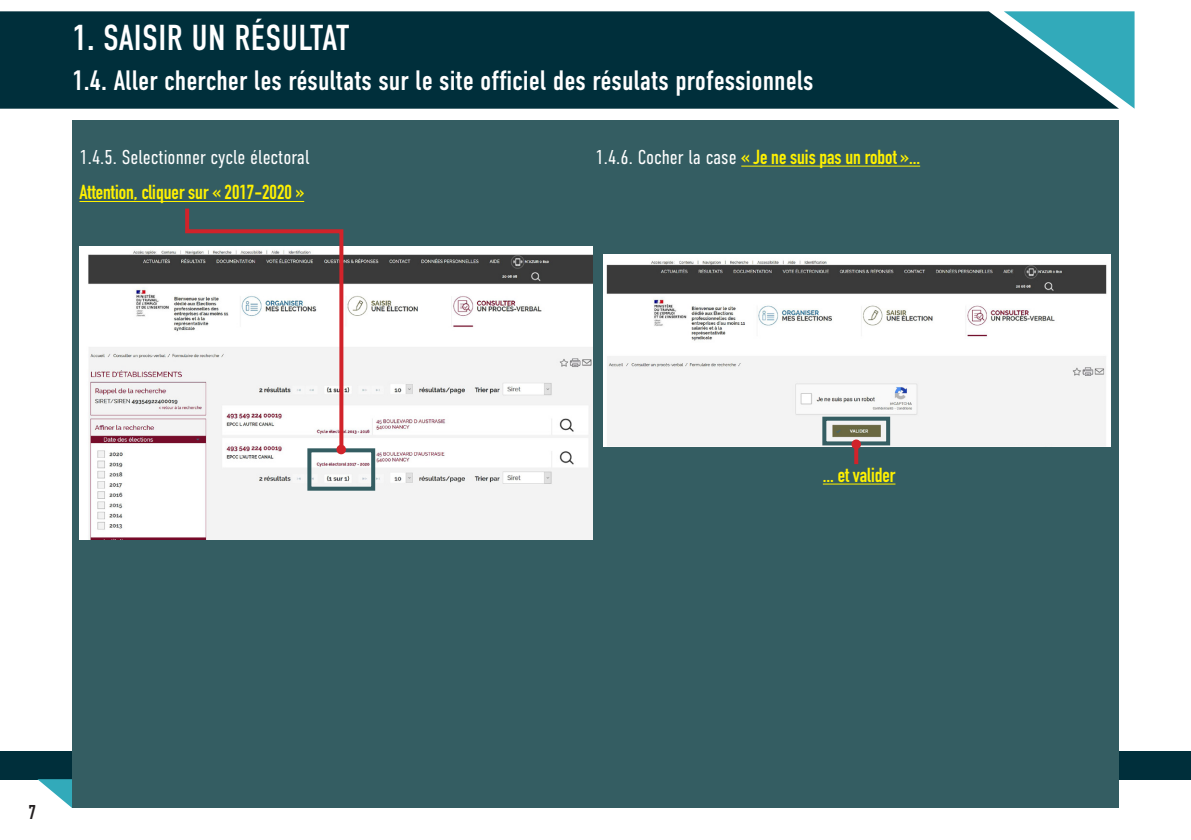
<style>
.page{position:relative;width:1191px;height:840px;background:#fff}
.page>*{position:absolute;margin:0;border:0;box-sizing:border-box;transform-origin:0 0}
._1{font:36px "DIN Condensed";letter-spacing:.01em;color:#fff}
._2{font:28px "DIN Condensed";color:#fff}
._3{font:700 20px "DIN Condensed";color:#fff101}
._3-2{font:300 20px "DIN Condensed";color:#fff}
.t1{font:20px "DIN Condensed";color:#231f20}
.s1{font-weight:300;color:#fff}
</style>
<div class="page">
<div style="left:0;top:750px;width:1191px;height:28px;background:#002f3b"></div>
<div style="left:72px;top:120px;width:1047px;height:687px;background:#345d62"></div>
<svg style="left:37px;top:778px;width:35px;height:29px"></svg>
<div style="left:0;top:11px;width:1003px;height:98px;background:#002f3b"></div>
<svg style="left:1003px;top:11px;width:131px;height:98px;background:#368390"></svg>
<hr style="left:79px;top:201px;width:225px;height:1px;background:#fff101">
<hr style="left:741px;top:165px;width:179px;height:1px;background:#fff101">
<img style="left:79px;top:247px;width:513px;height:292px">
<hr style="left:823px;top:483px;width:72px;height:1px;background:#fff101">
<img style="left:603px;top:255px;width:507px;height:191px">
<div style="left:307px;top:448px;width:68px;height:42px;border:4px solid #345d62"></div>
<div style="left:336px;top:444px;width:10px;height:10px;border:2px solid #d1232a;border-radius:50%"></div>
<svg style="left:183px;top:208px;width:162px;height:244px;background:#c0c2c3"></svg>
<div style="left:822px;top:416px;width:68px;height:29px;border:4px solid #345d62"></div>
<svg style="left:854px;top:449px;width:4px;height:15px"></svg>
<div style="left:852px;top:440px;width:8px;height:8px;background:#d1232a;border-radius:50%"></div>
<div style="left:851px;top:439px;width:10px;height:10px;border:2px solid #d1232a;border-radius:50%"></div>
<p class="_1" style="left:72px;top:18px;width:279px">1. SAISIR UN RÉSULTAT</p>
<p class="_2" style="left:72px;top:64px;width:743px">1.4. Aller chercher les résultats sur le site officiel des résulats professionnels</p>
<p class="_3-2" style="left:79px;top:146px;width:231px">1.4.5. Selectionner cycle électoral</p>
<p class="_3" style="left:79px;top:179px;width:226px">Attention, cliquer sur « 2017-2020 »</p>
<p class="_3" style="left:595px;top:143px;width:326px"><span class="s1">1.4.6. Cocher la case</span> « Je ne suis pas un robot »...</p>
<p class="_3" style="left:823px;top:461px;width:74px">... et valider</p>
<p class="t1" style="left:28px;top:800px;width:10px">7</p>
</div>
